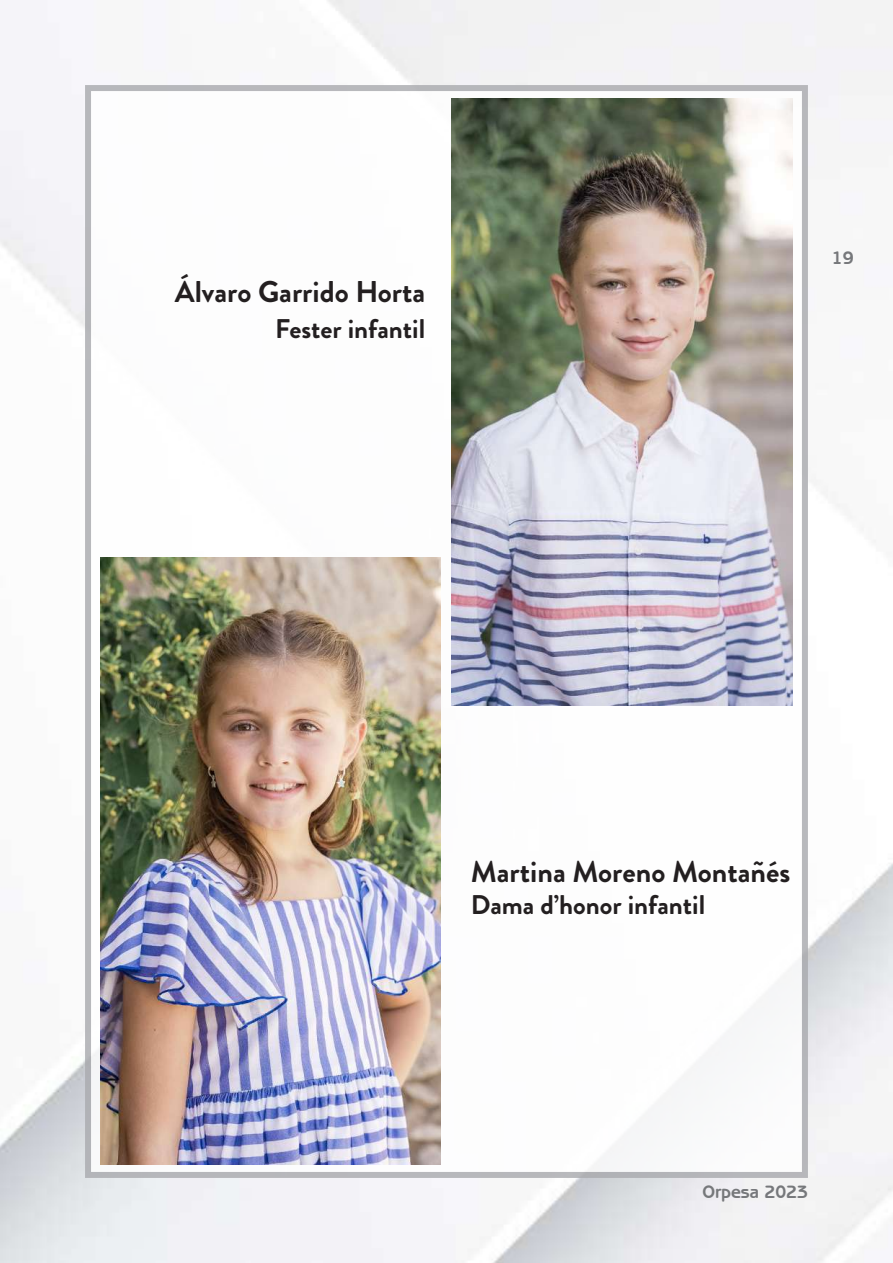
<style>
.page{position:relative;width:893px;height:1263px;background:#fff}
.page>*{position:absolute;margin:0;border:0;box-sizing:border-box;transform-origin:0 0}
.t1{font:700 30px "Brandon Grotesque";color:#231f20}
.t2{font:700 27px "Brandon Grotesque";color:#231f20}
.t3{font:700 18px "Benguiat Gothic IT Cby BT";color:#76787b}
</style>
<div class="page">
<div style="left:85px;top:85px;width:723px;height:1093px;background:#fff;border:6px solid #aaabaf"></div>
<img style="left:100px;top:557px;width:341px;height:608px">
<img style="left:452px;top:98px;width:340px;height:608px">
<p class="t1" style="left:175px;top:271px;width:252px">Álvaro Garrido Horta</p>
<p class="t2" style="left:275px;top:310px;width:152px">Fester infantil</p>
<p class="t3" style="left:832px;top:246px;width:23px">19</p>
<p class="t1" style="left:471px;top:851px;width:321px">Martina Moreno Montañés</p>
<p class="t2" style="left:471px;top:886px;width:236px">Dama d’honor infantil</p>
<p class="t3" style="left:702px;top:1181px;width:107px">Orpesa 2023</p>
</div>
